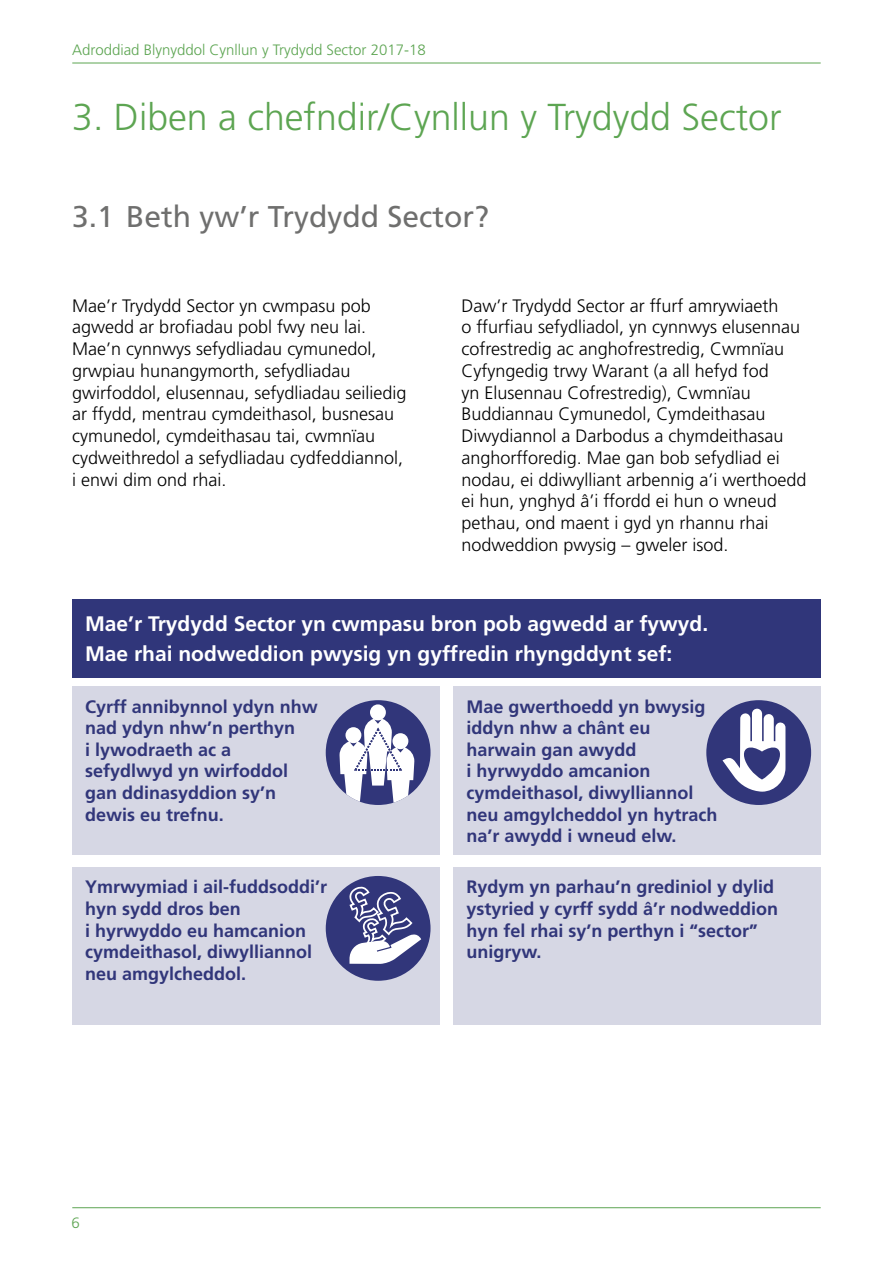
<style>
.page{position:relative;width:893px;height:1263px;background:#fff}
.page>*{position:absolute;margin:0;border:0;box-sizing:border-box;transform-origin:0 0}
.H2_Chapter_Headings{font:300 37.5px "Frutiger LT Std";color:#5da552}
.H3_Chapter_heads_sub{font:30px "Frutiger LT Std";color:#6f6f6e}
.infographic_bold_18p{font:700 21px/30px "Frutiger LT Std";color:#fff}
.Body_Text{font:300 18px/21.8px "Frutiger LT Std";color:#000}
.infographic_bold_12p{font:700 18px/21.6px "Frutiger LT Std";color:#31367a}
.t1{font:300 15px "Frutiger LT Std";color:#5da552}
</style>
<div class="page">
<hr style="left:72px;top:63px;width:749px;height:1px;background:#5da552">
<hr style="left:72px;top:1207px;width:749px;height:1px;background:#5da552">
<div style="left:72px;top:686px;width:367px;height:169px;background:#d6d7e4"></div>
<div style="left:326px;top:700px;width:105px;height:105px;background:#31367a;border-radius:52px"></div>
<svg style="left:340px;top:704px;width:74px;height:101px"></svg>
<div style="left:72px;top:867px;width:367px;height:157px;background:#d6d7e4"></div>
<div style="left:326px;top:876px;width:105px;height:105px;background:#31367a;border-radius:52px"></div>
<svg style="left:348px;top:885px;width:73px;height:79px"></svg>
<div style="left:454px;top:686px;width:367px;height:169px;background:#d6d7e4"></div>
<div style="left:706px;top:700px;width:105px;height:105px;background:#31367a;border-radius:52px"></div>
<svg style="left:722px;top:708px;width:63px;height:84px"></svg>
<div style="left:72px;top:599px;width:749px;height:79px;background:#30367a"></div>
<div style="left:454px;top:867px;width:367px;height:157px;background:#d6d7e4"></div>
<p class="t1" style="left:72px;top:41px;width:355px">Adroddiad Blynyddol Cynllun y Trydydd Sector 2017-18</p>
<h2 class="H2_Chapter_Headings" style="left:72px;top:96px;width:711px">3. Diben a chefndir/Cynllun y Trydydd Sector</h2>
<h3 class="H3_Chapter_heads_sub" style="left:72px;top:199px;width:418px">3.1 Beth yw’r Trydydd Sector?</h3>
<p class="Body_Text" style="left:72px;top:295px;width:336px">Mae’r Trydydd Sector yn cwmpasu pob agwedd ar brofiadau pobl fwy neu lai.<br>Mae’n cynnwys sefydliadau cymunedol, grwpiau hunangymorth, sefydliadau gwirfoddol, elusennau, sefydliadau seiliedig ar ffydd, mentrau cymdeithasol, busnesau cymunedol, cymdeithasau tai, cwmnïau cydweithredol a sefydliadau cydfeddiannol, i enwi dim ond rhai.</p>
<p class="Body_Text" style="left:461px;top:295px;width:347px">Daw’r Trydydd Sector ar ffurf amrywiaeth<br>o ffurfiau sefydliadol, yn cynnwys elusennau cofrestredig ac anghofrestredig, Cwmnïau Cyfyngedig trwy Warant (a all hefyd fod<br>yn Elusennau Cofrestredig), Cwmnïau Buddiannau Cymunedol, Cymdeithasau Diwydiannol a Darbodus a chymdeithasau anghorfforedig. Mae gan bob sefydliad ei nodau, ei ddiwylliant arbennig a’i werthoedd ei hun, ynghyd â’i ffordd ei hun o wneud pethau, ond maent i gyd yn rhannu rhai nodweddion pwysig – gweler isod.</p>
<p class="infographic_bold_18p" style="left:85px;top:609px;width:625px">Mae’r Trydydd Sector yn cwmpasu bron pob agwedd ar fywyd.<br>Mae rhai nodweddion pwysig yn gyffredin rhyngddynt sef:</p>
<p class="infographic_bold_12p" style="left:85px;top:696px;width:234px">Cyrff annibynnol ydyn nhw nad ydyn nhw’n perthyn<br>i lywodraeth ac a sefydlwyd yn wirfoddol gan ddinasyddion sy’n dewis eu trefnu.</p>
<p class="infographic_bold_12p" style="left:85px;top:876px;width:244px">Ymrwymiad i ail-fuddsoddi’r hyn sydd dros ben<br>i hyrwyddo eu hamcanion cymdeithasol, diwylliannol neu amgylcheddol.</p>
<p class="t1" style="left:71px;top:1214px;width:10px">6</p>
<p class="infographic_bold_12p" style="left:466px;top:696px;width:253px">Mae gwerthoedd yn bwysig iddyn nhw a chânt eu harwain gan awydd<br>i hyrwyddo amcanion cymdeithasol, diwylliannol neu amgylcheddol yn hytrach na’r awydd i wneud elw.</p>
<p class="infographic_bold_12p" style="left:466px;top:876px;width:313px">Rydym yn parhau’n grediniol y dylid ystyried y cyrff sydd â’r nodweddion hyn fel rhai sy’n perthyn i “sector” unigryw.</p>
</div>
